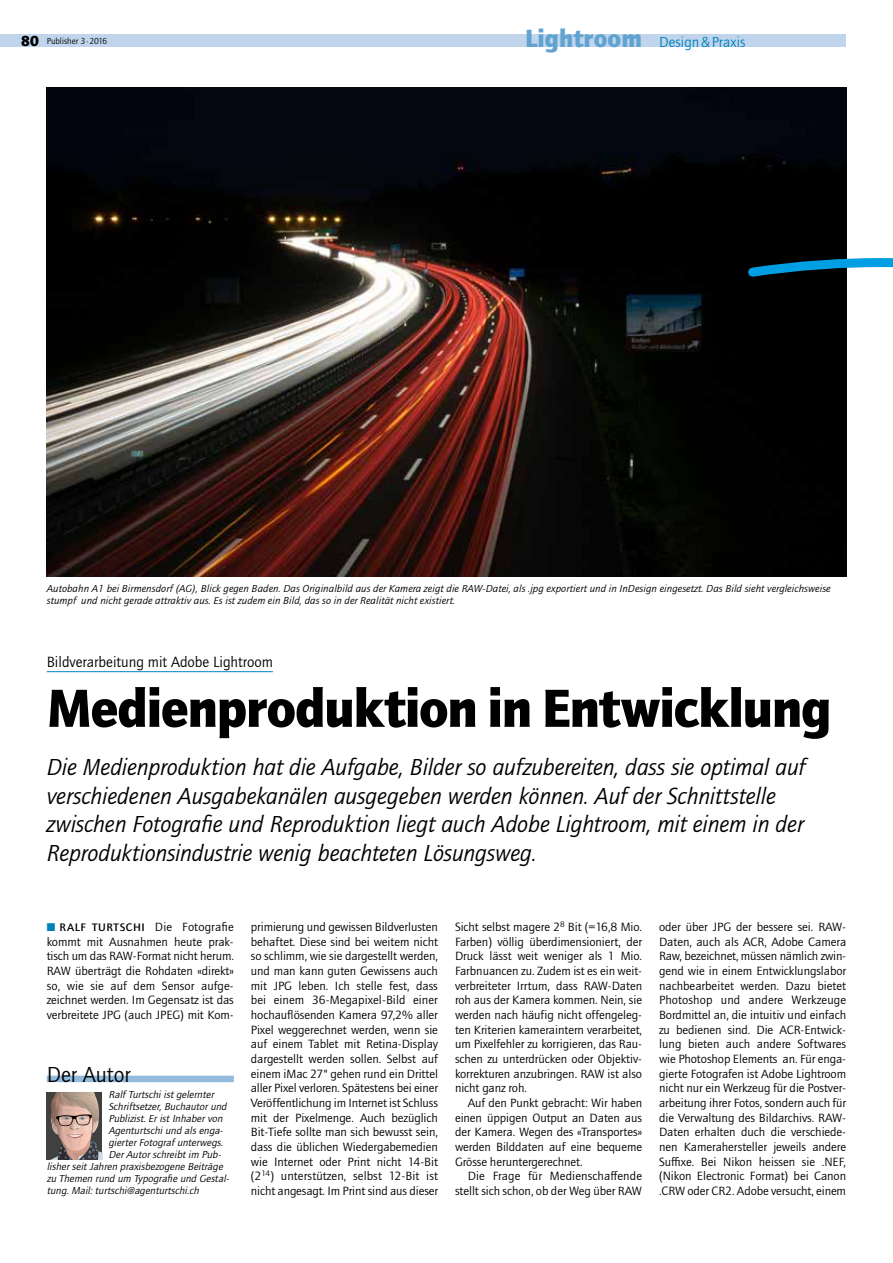
<style>
.page{position:relative;width:893px;height:1263px;background:#fff}
.page>*{position:absolute;margin:0;border:0;box-sizing:border-box;transform-origin:0 0}
.t1{font:900 55.5px "Quay Publisher";letter-spacing:-.02em;color:#000}
.t2{font:italic 24px/28.5px "Quay Publisher";letter-spacing:-.01em;color:#000}
.t3{font:22.5px "Quay Publisher";letter-spacing:-.005em;color:#000}
.t4{font:15.3px "Quay Publisher";color:#000}
.t5{font:15px "Quay Publisher";letter-spacing:.005em;color:#0081bc}
.t6{font:12.3px/14.7px "Quay Publisher";letter-spacing:-.005em;color:#000;text-align:justify;scale:1.05 1}
.t7{font:italic 10.5px "Quay Publisher";color:#000;scale:1.05 1}
.t8{font:italic 10.5px/12.5px "Quay Publisher";letter-spacing:.005em;color:#000;scale:1.05 1}
.t9{font:9px "Quay Publisher";color:#000}
.s1{font-weight:900;font-size:15px}
.s2{font-weight:900;font-size:25.8px;color:#60a2d0}
.s3{font-weight:500;font-size:11.25px}
</style>
<div class="page">
<div style="left:0;top:34px;width:846px;height:13px;background:#c0d5ec"></div>
<div style="left:47px;top:1076px;width:187px;height:6px;background:#93bbde"></div>
<svg style="left:47px;top:1092px;width:55px;height:68px;background:#988279"></svg>
<img style="left:47px;top:87px;width:799px;height:489px">
<hr style="left:47px;top:671px;width:226px;height:1px;background:#0081bc">
<svg style="left:742px;top:257px;width:151px;height:33px"></svg>
<p class="t9" style="left:21px;top:36px;width:88px"><span class="s1">80</span> Publisher 3·2016</p>
<p class="t5" style="left:525px;top:34px;width:222px"><span class="s2">Lightroom</span> Design&amp;Praxis</p>
<p class="t8" style="left:47px;top:582px;width:748px">Autobahn A1 bei Birmensdorf (AG), Blick gegen Baden. Das Originalbild aus der Kamera zeigt die RAW-Datei, als .jpg exportiert und in InDesign eingesetzt. Das Bild sieht vergleichsweise stumpf und nicht gerade attraktiv aus. Es ist zudem ein Bild, das so in der Realität nicht existiert.</p>
<p class="t4" style="left:47px;top:653px;width:228px">Bildverarbeitung mit Adobe Lightroom</p>
<h1 class="t1" style="left:47px;top:675px;width:786px">Medienproduktion in Entwicklung</h1>
<p class="t2" style="left:47px;top:753px;width:760px">Die Medienproduktion hat die Aufgabe, Bilder so aufzubereiten, dass sie optimal auf verschiedenen Ausgabekanälen ausgegeben werden können. Auf der Schnittstelle zwischen Fotografie und Reproduktion liegt auch Adobe Lightroom, mit einem in der Reproduktionsindustrie wenig beachteten Lösungsweg.</p>
<p class="t6" style="left:47px;top:920px;width:180px;text-indent:13px"><span class="s3">RALF TURTSCHI</span> Die Fotografie kommt mit Ausnahmen heute prak&shy;tisch um das RAW-Format nicht herum.<br>RAW überträgt die Rohdaten «direkt» so, wie sie auf dem Sensor aufge&shy;zeichnet werden. Im Gegensatz ist das verbreitete JPG (auch JPEG) mit Kom-</p>
<p class="t6" style="left:251px;top:920px;width:180px">primierung und gewissen Bildverlusten behaftet. Diese sind bei weitem nicht so schlimm, wie sie dargestellt werden, und man kann guten Gewissens auch mit JPG leben. Ich stelle fest, dass bei einem 36-Megapixel-Bild einer hochauflösenden Kamera 97,2% aller Pixel weggerechnet werden, wenn sie auf einem Tablet mit Retina-Display dargestellt werden sollen. Selbst auf einem iMac 27" gehen rund ein Drittel aller Pixel verloren. Spätestens bei einer Veröffentlichung im Internet ist Schluss mit der Pixelmenge. Auch bezüglich Bit-Tiefe sollte man sich bewusst sein, dass die üblichen Wiedergabemedien wie Internet oder Print nicht 14-Bit (2<sup>14</sup>) unterstützen, selbst 12-Bit ist nicht angesagt. Im Print sind aus dieser</p>
<p class="t6" style="left:455px;top:920px;width:180px">Sicht selbst magere 2<sup>8</sup> Bit (=16,8 Mio.<br>Farben) völlig überdimensioniert, der Druck lässt weit weniger als 1 Mio.<br>Farbnuancen zu. Zudem ist es ein weit&shy;verbreiteter Irrtum, dass RAW-Daten roh aus der Kamera kommen. Nein, sie werden nach häufig nicht offengeleg&shy;ten Kriterien kameraintern verarbeitet, um Pixelfehler zu korrigieren, das Rau&shy;schen zu unterdrücken oder Objektiv&shy;korrekturen anzubringen. RAW ist also nicht ganz roh.</p>
<h3 class="t3" style="left:47px;top:1062px;width:86px">Der Autor</h3>
<p class="t7" style="left:109px;top:1089px;width:104px">Ralf Turtschiistgelernter</p>
<p class="t7" style="left:108px;top:1101px;width:116px">Schriftsetzer,Buchautorund</p>
<p class="t7" style="left:108px;top:1113px;width:112px">Publizist.EristInhabervon</p>
<p class="t7" style="left:108px;top:1125px;width:113px">Agenturtschiund alsenga-</p>
<p class="t7" style="left:108px;top:1137px;width:113px">gierterFotograf unterwegs.</p>
<p class="t7" style="left:108px;top:1149px;width:111px">DerAutorschreibtim Pub-</p>
<p class="t7" style="left:47px;top:1161px;width:171px">lisherseitJahren praxisbezogene Beiträge</p>
<p class="t7" style="left:47px;top:1173px;width:178px">zu Themen rund um Typografie und Gestal-</p>
<p class="t7" style="left:47px;top:1185px;width:149px">tung.Mail:turtschi@agenturtschi.ch</p>
<p class="t6" style="left:455px;top:1096px;width:180px;text-indent:13px">Auf den Punkt gebracht: Wir haben einen üppigen Output an Daten aus der Kamera. Wegen des «Transportes» werden Bilddaten auf eine bequeme Grösse heruntergerechnet.</p>
<p class="t6" style="left:455px;top:1169px;width:180px;text-align:right">Die Frage für Medienschaffende stellt sich schon, ob der Weg über RAW</p>
<p class="t6" style="left:659px;top:920px;width:180px;text-align:left">oder über JPG der bessere sei. RAW-Daten, auch als ACR, Adobe Camera Raw, bezeichnet, müssen nämlich zwin&shy;gend wie in einem Entwicklungslabor nachbearbeitet werden. Dazu bietet Photoshop und andere Werkzeuge Bordmittel an, die intuitiv und einfach zu bedienen sind. Die ACR-Entwick&shy;lung bieten auch andere Softwares wie Photoshop Elements an. Für enga&shy;gierte Fotografen ist Adobe Lightroom nicht nur ein Werkzeug für die Postver&shy;arbeitung ihrer Fotos, sondern auch für die Verwaltung des Bildarchivs. RAW-Daten erhalten duch die verschiede&shy;nen Kamerahersteller jeweils andere Suffixe. Bei Nikon heissen sie .NEF, (Nikon Electronic Format) bei Canon .CRW oder CR2. Adobe versucht, einem</p>
</div>
